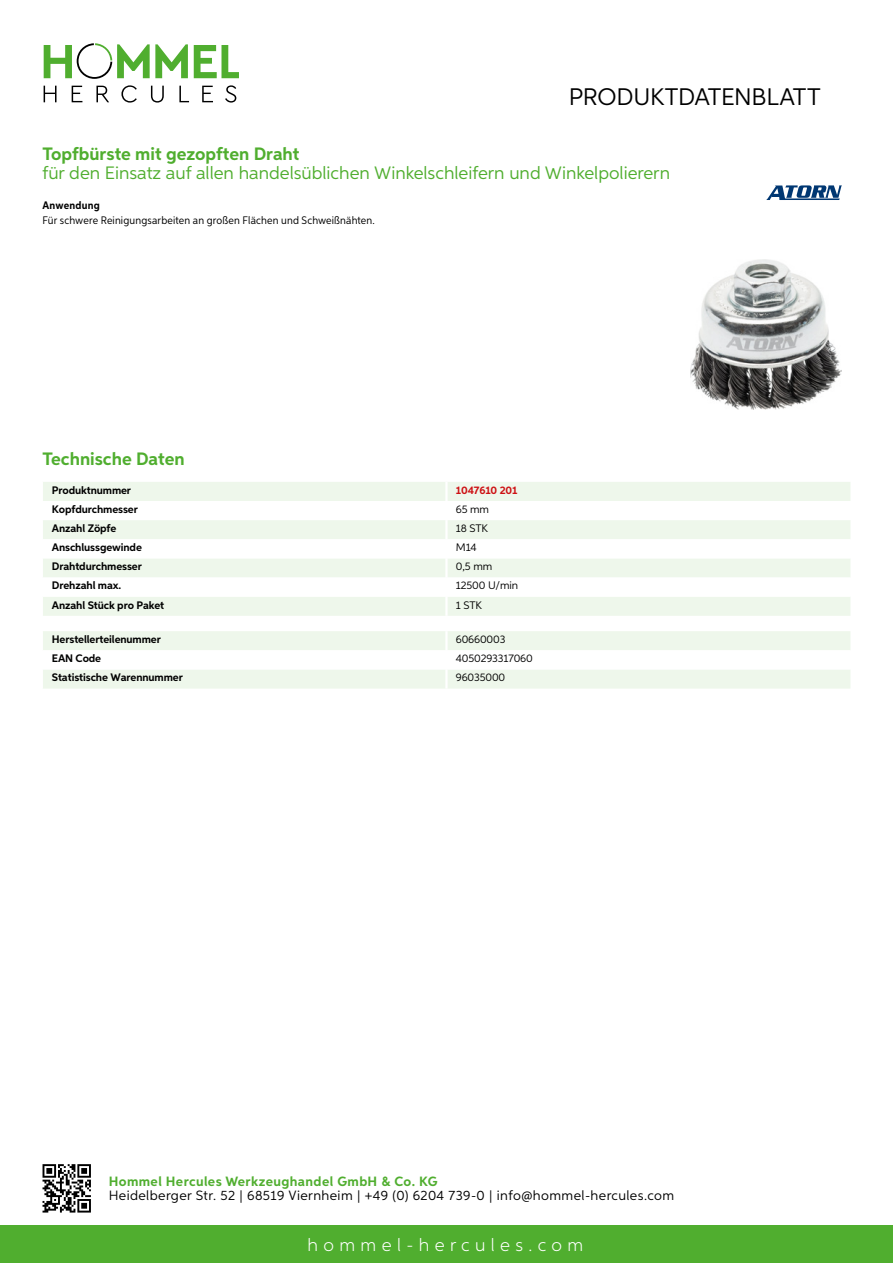
<style>
.page{position:relative;width:893px;height:1263px;background:#fff}
.page>*{position:absolute;margin:0;border:0;box-sizing:border-box;transform-origin:0 0}
.t1{font:24px "Aspira";letter-spacing:-.01em;color:#000}
.t2{font:18px "Aspira";color:#50ae2f}
.t3{font:700 18px "Aspira";color:#50ae2f}
.t4{font:300 18px "Aspira";letter-spacing:.3em;color:#fff}
.t5{font:13.5px "Aspira";letter-spacing:.03em;color:#000}
.t6{font:700 13.5px "Aspira";letter-spacing:.03em;color:#50ae2f}
.t7{font:700 10.95px "Aspira";letter-spacing:-.01em;color:#000}
.t8{font:10.95px "Aspira";letter-spacing:-.01em;color:#000}
.t9{font:10.95px "Aspira Nar";letter-spacing:.015em;color:#000}
.t10{font:700 10.95px "Aspira";letter-spacing:-.01em;color:#cd1013}
.t11{font:700 10.95px "Aspira Nar";letter-spacing:.02em;color:#000}
</style>
<div class="page">
<div style="left:0;top:1226px;width:893px;height:37px;background:#50ae2f"></div>
<svg style="left:43px;top:1164px;width:48px;height:48px"></svg>
<svg style="left:194px;top:45px;width:45px;height:33px"></svg>
<svg style="left:44px;top:43px;width:144px;height:36px"></svg>
<svg style="left:44px;top:86px;width:13px;height:16px"></svg>
<svg style="left:72px;top:86px;width:10px;height:16px"></svg>
<svg style="left:96px;top:86px;width:13px;height:16px"></svg>
<svg style="left:121px;top:85px;width:16px;height:18px"></svg>
<svg style="left:151px;top:86px;width:13px;height:17px"></svg>
<svg style="left:179px;top:86px;width:10px;height:16px"></svg>
<svg style="left:202px;top:86px;width:11px;height:16px"></svg>
<svg style="left:225px;top:85px;width:11px;height:18px"></svg>
<div style="left:43px;top:482px;width:807px;height:134px;background:#eef7eb"></div>
<svg style="left:43px;top:501px;width:807px;height:96px"></svg>
<hr style="left:445px;top:482px;width:3px;height:19px;background:#fff">
<hr style="left:445px;top:501px;width:3px;height:19px;background:#fff">
<hr style="left:445px;top:520px;width:3px;height:19px;background:#fff">
<hr style="left:445px;top:539px;width:3px;height:19px;background:#fff">
<hr style="left:445px;top:558px;width:3px;height:19px;background:#fff">
<hr style="left:445px;top:577px;width:3px;height:20px;background:#fff">
<hr style="left:445px;top:597px;width:3px;height:19px;background:#fff">
<svg style="left:43px;top:631px;width:807px;height:58px"></svg>
<hr style="left:445px;top:669px;width:3px;height:20px;background:#fff">
<img style="left:691px;top:259px;width:151px;height:150px">
<svg style="left:766px;top:185px;width:76px;height:15px"></svg>
<h1 class="t1" style="left:569px;top:82px;width:253px">Produktdatenblatt</h1>
<h2 class="t3" style="left:43px;top:142px;width:259px">Topfbürste mit gezopften Draht</h2>
<h2 class="t2" style="left:43px;top:162px;width:629px">für den Einsatz auf allen handelsüblichen Winkelschleifern und Winkelpolierern</h2>
<p class="t11" style="left:43px;top:199px;width:59px">Anwendung</p>
<p class="t9" style="left:43px;top:214px;width:334px">Für schwere Reinigungsarbeiten an großen Flächen und Schweißnähten.</p>
<h2 class="t3" style="left:43px;top:448px;width:144px">Technische Daten</h2>
<p class="t7" style="left:52px;top:483px;width:81px">Produktnummer</p>
<p class="t10" style="left:456px;top:483px;width:63px">1047610 201</p>
<p class="t7" style="left:52px;top:502px;width:88px">Kopfdurchmesser</p>
<p class="t8" style="left:456px;top:502px;width:35px">65 mm</p>
<p class="t7" style="left:52px;top:521px;width:66px">Anzahl Zöpfe</p>
<p class="t8" style="left:456px;top:522px;width:27px">18 STK</p>
<p class="t7" style="left:52px;top:541px;width:92px">Anschlussgewinde</p>
<p class="t8" style="left:456px;top:541px;width:22px">M14</p>
<p class="t7" style="left:52px;top:560px;width:91px">Drahtdurchmesser</p>
<p class="t8" style="left:456px;top:560px;width:38px">0,5 mm</p>
<p class="t7" style="left:52px;top:579px;width:71px">Drehzahl max.</p>
<p class="t8" style="left:456px;top:579px;width:64px">12500 U/min</p>
<p class="t7" style="left:52px;top:598px;width:114px">Anzahl Stück pro Paket</p>
<p class="t8" style="left:456px;top:598px;width:21px">1 STK</p>
<p class="t7" style="left:52px;top:633px;width:111px">Herstellerteilenummer</p>
<p class="t8" style="left:456px;top:633px;width:51px">60660003</p>
<p class="t7" style="left:52px;top:652px;width:51px">EAN Code</p>
<p class="t8" style="left:456px;top:652px;width:79px">4050293317060</p>
<p class="t7" style="left:52px;top:671px;width:132px">Statistische Warennummer</p>
<p class="t8" style="left:456px;top:671px;width:51px">96035000</p>
<p class="t6" style="left:109px;top:1172px;width:330px">Hommel Hercules Werkzeughandel GmbH &amp; Co. KG</p>
<p class="t5" style="left:109px;top:1187px;width:567px">Heidelberger Str. 52 | 68519 Viernheim | +49 (0) 6204 739-0 | info@hommel-hercules.com</p>
<h2 class="t4" style="left:307px;top:1234px;width:277px">hommel-hercules.com</h2>
</div>
